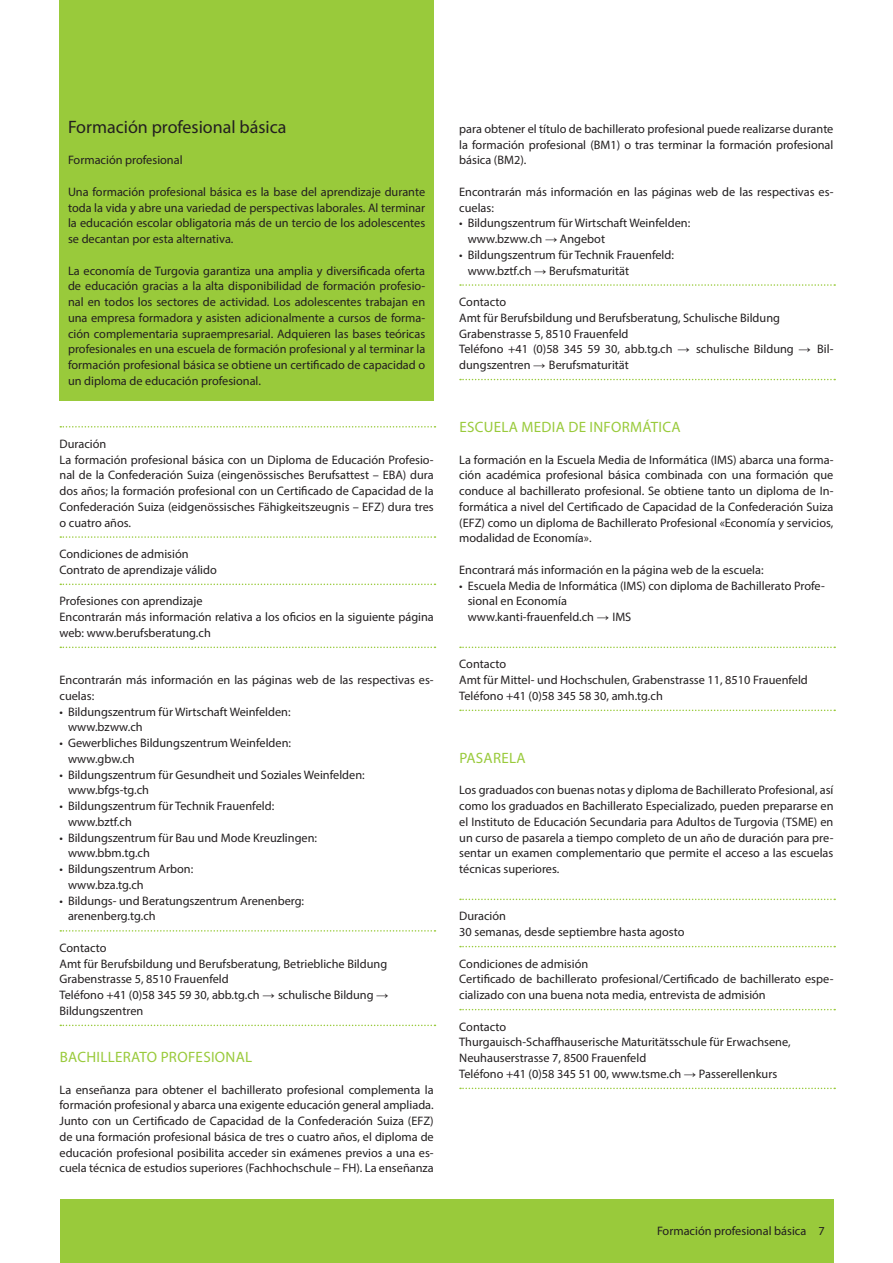
<style>
.page{position:relative;width:893px;height:1263px;background:#fff}
.page>*{position:absolute;margin:0;border:0;box-sizing:border-box;transform-origin:0 0}
.Titel{font:18px "Myriad Pro";color:#231f20}
.Zwischentitel_10pt{font:15px "Myriad Pro";letter-spacing:.02em;color:#99ca3b}
.GS__Blocksatz{font:12.3px/15.8px "Myriad Pro";color:#231f20;text-align:justify}
.Lead__light{font:12.3px/15.8px "Myriad Pro";color:#231f20;text-align:justify}
.GS_bold__Linksbündig{font:12.3px/15.8px "Myriad Pro";color:#231f20}
.Pagina{font:12.3px "Myriad Pro";color:#231f20}
.Lead__bold{font:12.3px "Myriad Pro";color:#231f20}
.GS_bold__Blocksatz{font:12.3px "Myriad Pro";color:#231f20}
.s1{font-family:"Arial"}
</style>
<div class="page">
<div style="left:60px;top:1199px;width:773px;height:64px;background:#99ca3b"></div>
<div style="left:60px;top:0;width:374px;height:401px;background:#99ca3b"></div>
<svg style="left:60px;top:426px;width:375px;height:2px"></svg>
<svg style="left:60px;top:536px;width:375px;height:2px"></svg>
<svg style="left:60px;top:584px;width:375px;height:1px"></svg>
<svg style="left:60px;top:647px;width:375px;height:1px"></svg>
<svg style="left:60px;top:930px;width:375px;height:2px"></svg>
<svg style="left:60px;top:1025px;width:375px;height:1px"></svg>
<svg style="left:460px;top:284px;width:375px;height:2px"></svg>
<svg style="left:460px;top:379px;width:375px;height:1px"></svg>
<svg style="left:460px;top:647px;width:375px;height:1px"></svg>
<svg style="left:460px;top:710px;width:375px;height:1px"></svg>
<svg style="left:460px;top:899px;width:375px;height:1px"></svg>
<svg style="left:460px;top:946px;width:375px;height:1px"></svg>
<svg style="left:460px;top:1009px;width:375px;height:1px"></svg>
<svg style="left:460px;top:1088px;width:375px;height:1px"></svg>
<p class="Titel" style="left:68px;top:116px;width:220px">Formación profesional básica</p>
<p class="Lead__bold" style="left:68px;top:153px;width:116px">Formación profesional</p>
<p class="Lead__light" style="left:68px;top:184px;width:359px">Una formación profesional básica es la base del aprendizaje durante toda la vida y abre una variedad de perspectivas laborales. Al terminar la educación escolar obligatoria más de un tercio de los adolescentes se decantan por esta alternativa.</p>
<p class="Lead__light" style="left:68px;top:262px;width:359px">La economía de Turgovia garantiza una amplia y diversificada oferta de educación gracias a la alta disponibilidad de formación profesio&shy;nal en todos los sectores de actividad. Los adolescentes trabajan en una empresa formadora y asisten adicionalmente a cursos de forma&shy;ción complementaria supraempresarial. Adquieren las bases teóricas profesionales en una escuela de formación profesional y al terminar la formación profesional básica se obtiene un certificado de capacidad o un diploma de educación profesional.</p>
<p class="GS_bold__Linksbündig" style="left:60px;top:436px;width:48px">Duración</p>
<p class="GS__Blocksatz" style="left:60px;top:451px;width:376px">La formación profesional básica con un Diploma de Educación Profesio&shy;nal de la Confederación Suiza (eingenössisches Berufsattest – EBA) dura dos años; la formación profesional con un Certificado de Capacidad de la Confederación Suiza (eidgenössisches Fähigkeitszeugnis – EFZ) dura tres o cuatro años.</p>
<p class="GS_bold__Linksbündig" style="left:60px;top:546px;width:131px">Condiciones de admisión</p>
<p class="GS__Blocksatz" style="left:60px;top:562px;width:159px">Contrato de aprendizaje válido</p>
<p class="GS_bold__Linksbündig" style="left:60px;top:593px;width:145px">Profesiones con aprendizaje</p>
<p class="GS__Blocksatz" style="left:60px;top:609px;width:376px">Encontrarán más información relativa a los oficios en la siguiente página web: www.berufsberatung.ch</p>
<p class="GS__Blocksatz" style="left:60px;top:672px;width:376px">Encontrarán más información en las páginas web de las respectivas es&shy;cuelas:</p>
<p class="GS_bold__Linksbündig" style="left:60px;top:703px;width:233px">• Bildungszentrum für Wirtschaft Weinfelden:</p>
<p class="GS__Blocksatz" style="left:68px;top:719px;width:76px">www.bzww.ch</p>
<p class="GS_bold__Linksbündig" style="left:60px;top:735px;width:233px">• Gewerbliches Bildungszentrum Weinfelden:</p>
<p class="GS__Blocksatz" style="left:68px;top:751px;width:68px">www.gbw.ch</p>
<p class="GS_bold__Linksbündig" style="left:60px;top:766px;width:307px">• Bildungszentrum für Gesundheit und Soziales Weinfelden:</p>
<p class="GS__Blocksatz" style="left:68px;top:782px;width:83px">www.bfgs-tg.ch</p>
<p class="GS_bold__Linksbündig" style="left:60px;top:798px;width:216px">• Bildungszentrum für Technik Frauenfeld:</p>
<p class="GS__Blocksatz" style="left:68px;top:814px;width:65px">www.bztf.ch</p>
<p class="GS_bold__Linksbündig" style="left:60px;top:829px;width:259px">• Bildungszentrum für Bau und Mode Kreuzlingen:</p>
<p class="GS__Blocksatz" style="left:68px;top:845px;width:83px">www.bbm.tg.ch</p>
<p class="GS_bold__Linksbündig" style="left:60px;top:861px;width:135px">• Bildungszentrum Arbon:</p>
<p class="GS__Blocksatz" style="left:68px;top:877px;width:77px">www.bza.tg.ch</p>
<p class="GS_bold__Linksbündig" style="left:60px;top:892px;width:246px">• Bildungs- und Beratungszentrum Arenenberg:</p>
<p class="GS__Blocksatz" style="left:68px;top:908px;width:89px">arenenberg.tg.ch</p>
<p class="GS_bold__Linksbündig" style="left:60px;top:940px;width:48px">Contacto</p>
<p class="GS__Blocksatz" style="left:60px;top:955px;width:329px">Amt für Berufsbildung und Berufsberatung, Betriebliche Bildung</p>
<p class="GS__Blocksatz" style="left:60px;top:971px;width:171px">Grabenstrasse 5, 8510 Frauenfeld</p>
<p class="GS__Blocksatz" style="left:60px;top:987px;width:331px">Teléfono +41 (0)58 345 59 30, abb.tg.ch <span class="s1">→</span> schulische Bildung <span class="s1">→</span></p>
<p class="GS__Blocksatz" style="left:60px;top:1003px;width:85px">Bildungszentren</p>
<p class="Zwischentitel_10pt" style="left:60px;top:1048px;width:194px">BACHILLERATO PROFESIONAL</p>
<p class="GS__Blocksatz" style="left:60px;top:1081px;width:376px">La enseñanza para obtener el bachillerato profesional complementa la formación profesional y abarca una exigente educación general ampliada.<br>Junto con un Certificado de Capacidad de la Confederación Suiza (EFZ) de una formación profesional básica de tres o cuatro años, el diploma de educación profesional posibilita acceder sin exámenes previos a una es&shy;cuela técnica de estudios superiores (Fachhochschule – FH). La enseñanza</p>
<p class="GS__Blocksatz" style="left:459px;top:121px;width:376px">para obtener el título de bachillerato profesional puede realizarse durante la formación profesional (BM1) o tras terminar la formación profesional básica (BM2).</p>
<p class="GS__Blocksatz" style="left:459px;top:184px;width:376px">Encontrarán más información en las páginas web de las respectivas es&shy;cuelas:</p>
<p class="GS_bold__Linksbündig" style="left:459px;top:215px;width:233px">• Bildungszentrum für Wirtschaft Weinfelden:</p>
<p class="GS__Blocksatz" style="left:468px;top:231px;width:139px">www.bzww.ch <span class="s1">→</span> Angebot</p>
<p class="GS_bold__Linksbündig" style="left:459px;top:247px;width:216px">• Bildungszentrum für Technik Frauenfeld:</p>
<p class="GS__Blocksatz" style="left:468px;top:262px;width:163px">www.bztf.ch <span class="s1">→</span> Berufsmaturität</p>
<p class="GS_bold__Blocksatz" style="left:459px;top:294px;width:48px">Contacto</p>
<p class="GS__Blocksatz" style="left:459px;top:310px;width:322px">Amt für Berufsbildung und Berufsberatung, Schulische Bildung</p>
<p class="GS__Blocksatz" style="left:459px;top:325px;width:171px">Grabenstrasse 5, 8510 Frauenfeld</p>
<p class="GS__Blocksatz" style="left:459px;top:341px;width:376px">Teléfono +41 (0)58 345 59 30, abb.tg.ch <span class="s1">→</span> schulische Bildung <span class="s1">→</span> Bil&shy;dungszentren <span class="s1">→</span> Berufsmaturität</p>
<p class="Zwischentitel_10pt" style="left:459px;top:418px;width:223px">ESCUELA MEDIA DE INFORMÁTICA</p>
<p class="GS__Blocksatz" style="left:459px;top:451px;width:376px">La formación en la Escuela Media de Informática (IMS) abarca una forma&shy;ción académica profesional básica combinada con una formación que conduce al bachillerato profesional. Se obtiene tanto un diploma de In&shy;formática a nivel del Certificado de Capacidad de la Confederación Suiza (EFZ) como un diploma de Bachillerato Profesional «Economía y servicios, modalidad de Economía».</p>
<p class="GS__Blocksatz" style="left:459px;top:562px;width:306px">Encontrará más información en la página web de la escuela:</p>
<p class="GS_bold__Linksbündig" style="left:468px;top:577px;width:359px;text-indent:-9px">• Escuela Media de Informática (IMS) con diploma de Bachillerato Profe&shy;sional en Economía</p>
<p class="GS__Blocksatz" style="left:468px;top:609px;width:165px">www.kanti-frauenfeld.ch <span class="s1">→</span> IMS</p>
<p class="GS_bold__Linksbündig" style="left:459px;top:656px;width:48px">Contacto</p>
<p class="GS__Blocksatz" style="left:459px;top:672px;width:350px">Amt für Mittel- und Hochschulen, Grabenstrasse 11, 8510 Frauenfeld</p>
<p class="GS__Blocksatz" style="left:459px;top:688px;width:205px">Teléfono +41 (0)58 345 58 30, amh.tg.ch</p>
<p class="Zwischentitel_10pt" style="left:459px;top:748px;width:68px">PASARELA</p>
<p class="GS__Blocksatz" style="left:459px;top:782px;width:376px">Los graduados con buenas notas y diploma de Bachillerato Profesional, así como los graduados en Bachillerato Especializado, pueden prepararse en el Instituto de Educación Secundaria para Adultos de Turgovia (TSME) en un curso de pasarela a tiempo completo de un año de duración para pre&shy;sentar un examen complementario que permite el acceso a las escuelas técnicas superiores.</p>
<p class="GS_bold__Linksbündig" style="left:459px;top:908px;width:48px">Duración</p>
<p class="GS__Blocksatz" style="left:459px;top:924px;width:227px">30 semanas, desde septiembre hasta agosto</p>
<p class="GS_bold__Linksbündig" style="left:459px;top:955px;width:131px">Condiciones de admisión</p>
<p class="GS__Blocksatz" style="left:459px;top:971px;width:376px">Certificado de bachillerato profesional/Certificado de bachillerato espe&shy;cializado con una buena nota media, entrevista de admisión</p>
<p class="GS_bold__Linksbündig" style="left:459px;top:1018px;width:48px">Contacto</p>
<p class="GS__Blocksatz" style="left:459px;top:1034px;width:333px">Thurgauisch-Schaffhauserische Maturitätsschule für Erwachsene,</p>
<p class="GS__Blocksatz" style="left:459px;top:1050px;width:189px">Neuhauserstrasse 7, 8500 Frauenfeld</p>
<p class="GS__Blocksatz" style="left:459px;top:1066px;width:319px">Teléfono +41 (0)58 345 51 00, www.tsme.ch <span class="s1">→</span> Passerellenkurs</p>
<p class="Pagina" style="left:657px;top:1224px;width:169px">Formación profesional básica 7</p>
</div>
